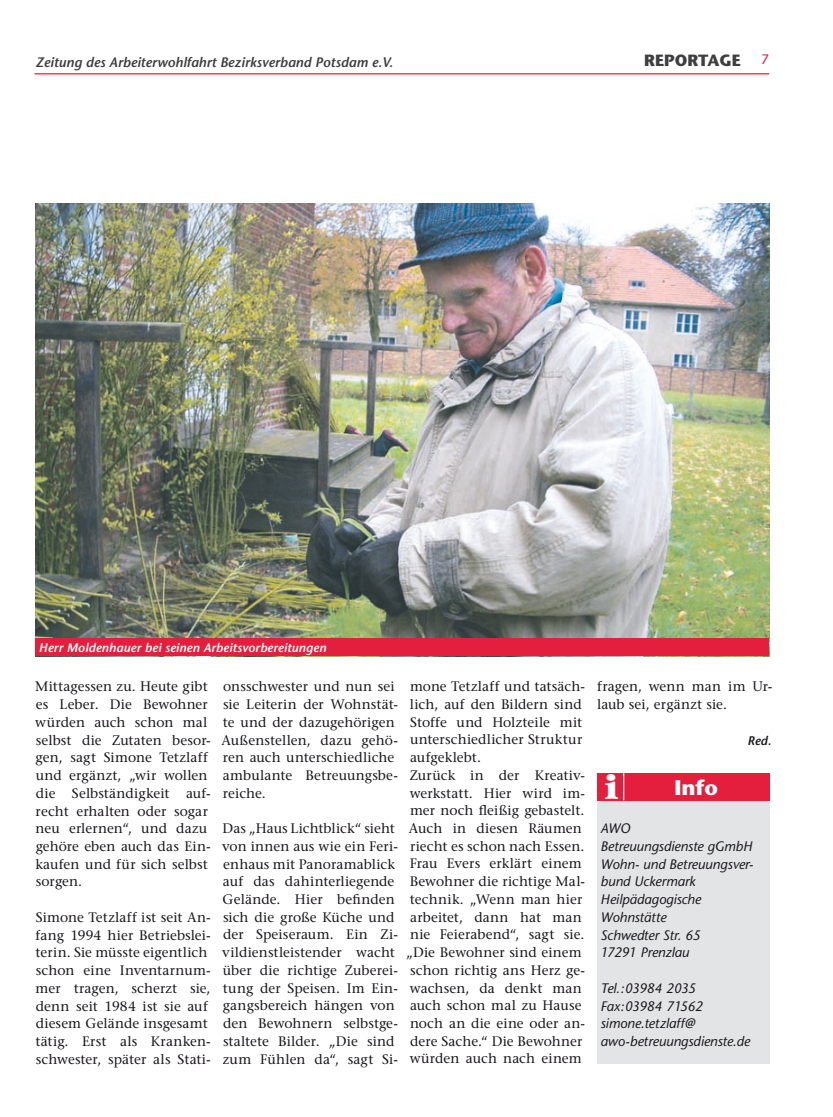
<style>
.page{position:relative;width:833px;height:1117px;background:#fff}
.page>*{position:absolute;margin:0;border:0;box-sizing:border-box;transform-origin:0 0}
.t1{font:700 31.25px "Bambi";color:#fff}
.t2{font:700 21.25px "Stone Sans";color:#fff}
.t3{font:700 16.25px "Stone Sans";color:#3e3e40}
.t4{font:13.75px/17.8px "Stone Serif";letter-spacing:.01em;color:#1a171c}
.t5{font:italic 13.75px/17.8px "Stone Sans";letter-spacing:-.005em;color:#1a171c}
.t6{font:italic 600 13.75px "Stone Sans";color:#3e3e40}
.t7{font:13.75px "Stone Sans";color:#e41f3e}
.t8{font:italic 600 12.5px "Stone Sans";letter-spacing:.01em;color:#fff}
.t9{font:italic 600 12.5px "Stone Sans";color:#1a171c}
</style>
<div class="page">
<hr style="left:35px;top:73px;width:734px;height:1px;background:#e41f3e">
<img style="left:35px;top:203px;width:734px;height:435px">
<div style="left:35px;top:638px;width:734px;height:18px;background:#e41f3e"></div>
<div style="left:597px;top:797px;width:172px;height:266px;background:#e3e4e5"></div>
<div style="left:597px;top:773px;width:172px;height:27px;background:#e41f3e"></div>
<svg style="left:623px;top:773px;width:1px;height:27px"></svg>
<p class="t6" style="left:35px;top:53px;width:359px">Zeitung des Arbeiterwohlfahrt Bezirksverband Potsdam e.V.</p>
<p class="t3" style="left:644px;top:50px;width:98px">REPORTAGE</p>
<p class="t7" style="left:761px;top:51px;width:9px">7</p>
<p class="t8" style="left:39px;top:639px;width:289px">Herr Moldenhauer bei seinen Arbeitsvorbereitungen</p>
<p class="t4" style="left:35px;top:677px;width:177px">Mittagessen zu. Heute gibt es Leber. Die Bewohner würden auch schon mal selbst die Zutaten besor&shy;gen, sagt Simone Tetzlaff und ergänzt, „wir wollen die Selbständigkeit auf&shy;recht erhalten oder sogar neu erlernen“, und dazu gehöre eben auch das Ein&shy;kaufen und für sich selbst sorgen.</p>
<p class="t4" style="left:36px;top:907px;width:177px">Simone Tetzlaff ist seit An&shy;fang 1994 hier Betriebslei&shy;terin. Sie müsste eigentlich schon eine Inventarnum&shy;mer tragen, scherzt sie, denn seit 1984 ist sie auf diesem Gelände insgesamt tätig. Erst als Kranken&shy;schwester, später als Stati-</p>
<p class="t4" style="left:222px;top:677px;width:178px">onsschwester und nun sei sie Leiterin der Wohnstät&shy;te und der dazugehörigen<br>Außenstellen, dazu gehö&shy;ren auch unterschiedliche ambulante Betreuungsbe&shy;reiche.</p>
<p class="t4" style="left:222px;top:819px;width:177px">Das „Haus Lichtblick“ sieht von innen aus wie ein Feri&shy;enhaus mit Panoramablick auf das dahinterliegende<br>Gelände. Hier befinden sich die große Küche und der Speiseraum. Ein Zi&shy;vildienstleistender wacht über die richtige Zuberei&shy;tung der Speisen. Im Ein&shy;gangsbereich hängen von den Bewohnern selbstge&shy;staltete Bilder. „Die sind zum Fühlen da“, sagt Si-</p>
<p class="t4" style="left:410px;top:677px;width:177px">mone Tetzlaff und tatsäch-</p>
<p class="t4" style="left:410px;top:695px;width:173px">lich, auf den Bildern sind</p>
<p class="t4" style="left:410px;top:712px;width:173px">Stoffe und Holzteile mit</p>
<p class="t4" style="left:410px;top:730px;width:174px">unterschiedlicher Struktur</p>
<p class="t4" style="left:410px;top:748px;width:72px">aufgeklebt.</p>
<p class="t4" style="left:410px;top:765px;width:177px">Zurück in der Kreativ-</p>
<p class="t4" style="left:410px;top:783px;width:177px">werkstatt. Hier wird im-</p>
<p class="t4" style="left:410px;top:801px;width:176px">mer noch fleißig gebastelt.</p>
<p class="t4" style="left:409px;top:819px;width:175px">Auch in diesen Räumen</p>
<p class="t4" style="left:410px;top:836px;width:176px">riecht es schon nach Essen.</p>
<p class="t4" style="left:410px;top:854px;width:174px">Frau Evers erklärt einem</p>
<p class="t4" style="left:410px;top:872px;width:177px">Bewohner die richtige Mal-</p>
<p class="t4" style="left:410px;top:889px;width:174px">technik. „Wenn man hier</p>
<p class="t4" style="left:410px;top:907px;width:173px">arbeitet, dann hat man</p>
<p class="t4" style="left:410px;top:925px;width:176px">nie Feierabend“, sagt sie.</p>
<p class="t4" style="left:406px;top:943px;width:177px">„Die Bewohner sind einem</p>
<p class="t4" style="left:410px;top:960px;width:176px">schon richtig ans Herz ge-</p>
<p class="t4" style="left:410px;top:978px;width:174px">wachsen, da denkt man</p>
<p class="t4" style="left:410px;top:996px;width:173px">auch schon mal zu Hause</p>
<p class="t4" style="left:410px;top:1013px;width:177px">noch an die eine oder an-</p>
<p class="t4" style="left:410px;top:1031px;width:174px">dere Sache.“ Die Bewohner</p>
<p class="t4" style="left:410px;top:1049px;width:174px">würden auch nach einem</p>
<p class="t4" style="left:597px;top:677px;width:177px">fragen, wenn man im Ur&shy;laub sei, ergänzt sie.</p>
<p class="t9" style="left:747px;top:732px;width:25px">Red.</p>
<h1 class="t1" style="left:605px;top:773px;width:14px">i</h1>
<h2 class="t2" style="left:674px;top:773px;width:45px">Info</h2>
<p class="t5" style="left:600px;top:819px;width:154px">AWO<br>Betreuungsdienste gGmbH<br>Wohn- und Betreuungsver&shy;bund Uckermark<br>Heilpädagogische<br>Wohnstätte<br>Schwedter Str. 65<br>17291 Prenzlau</p>
<p class="t5" style="left:600px;top:978px;width:151px">Tel.:03984 2035<br>Fax:03984 71562 simone.tetzlaff@ awo-betreuungsdienste.de</p>
</div>
